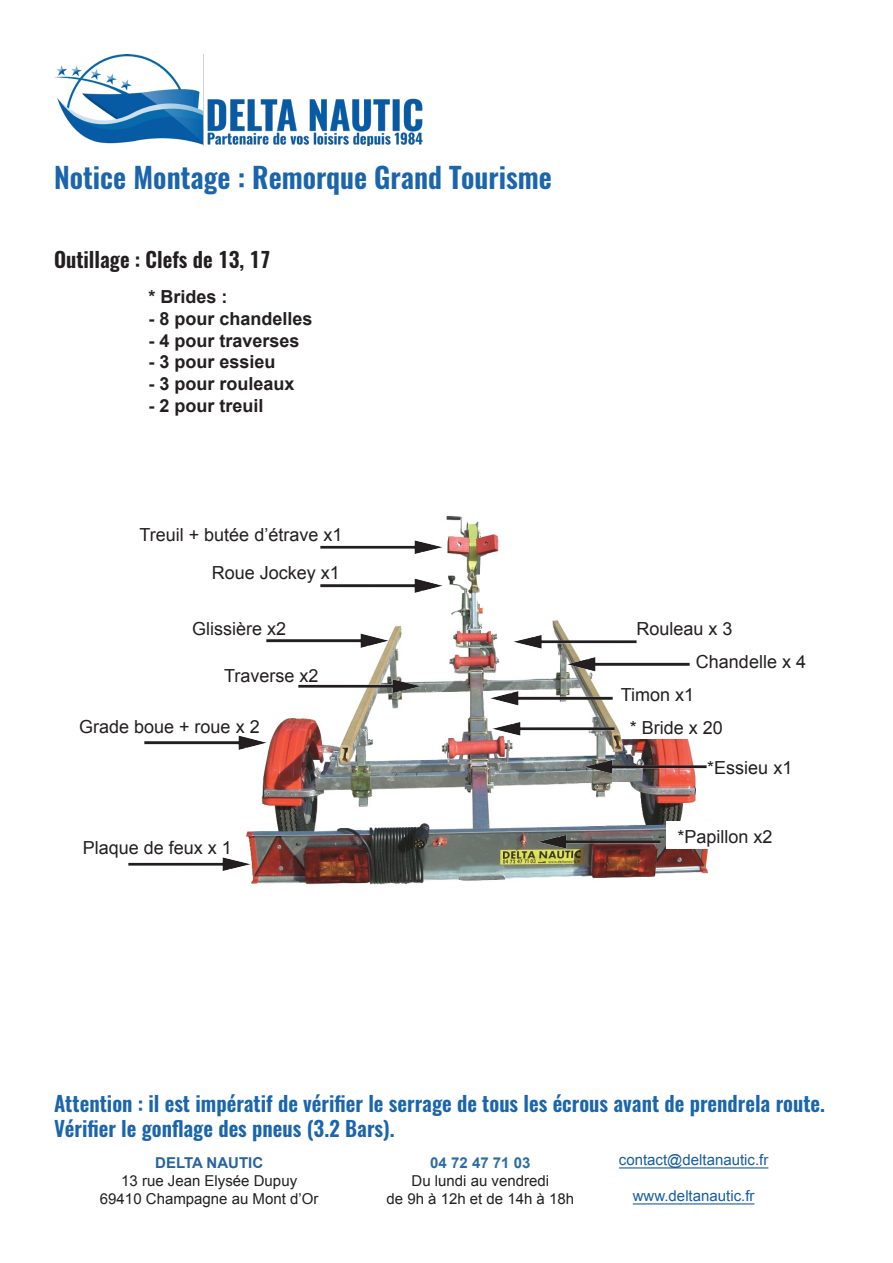
<style>
.page{position:relative;width:893px;height:1263px;background:#fff}
.page>*{position:absolute;margin:0;border:0;box-sizing:border-box;transform-origin:0 0}
.t1{font:600 28.5px "Oswald";color:#1a65ac}
.t2{font:600 21px/25.2px "Oswald";color:#1a65ac}
.t3{font:600 21px "Oswald";color:#231f20}
.t4{font:18px "Arial";color:#231f20}
.t5{font:700 18px "Arial";color:#231f20}
.t6{font:15px/18px "Arial";color:#231f20;text-align:center}
.t7{font:15px "Arial";color:#175d9e}
.t8{font:700 15px "Arial";color:#2b6ca6}
.s1{font-weight:700;color:#2563a1}
</style>
<div class="page">
<img style="left:54px;top:54px;width:369px;height:91px">
<img style="left:246px;top:515px;width:463px;height:370px">
<div style="left:622px;top:712px;width:136px;height:27px;background:#fff"></div>
<div style="left:667px;top:821px;width:136px;height:27px;background:#fff"></div>
<img style="left:314px;top:539px;width:131px;height:18px">
<img style="left:314px;top:577px;width:131px;height:18px">
<img style="left:260px;top:632px;width:131px;height:18px">
<img style="left:292px;top:678px;width:131px;height:18px">
<img style="left:144px;top:734px;width:124px;height:18px">
<img style="left:128px;top:856px;width:125px;height:17px">
<img style="left:512px;top:632px;width:130px;height:18px">
<img style="left:566px;top:655px;width:130px;height:17px">
<img style="left:488px;top:689px;width:130px;height:18px">
<img style="left:490px;top:719px;width:131px;height:18px">
<img style="left:583px;top:757px;width:126px;height:18px">
<img style="left:536px;top:832px;width:131px;height:18px">
<hr style="left:619px;top:1167px;width:149px;height:1px;background:#175d9e">
<hr style="left:633px;top:1203px;width:121px;height:1px;background:#175d9e">
<p class="t1" style="left:54px;top:157px;width:499px">Notice Montage : Remorque Grand Tourisme</p>
<p class="t3" style="left:54px;top:244px;width:218px">Outillage : Clefs de 13, 17</p>
<p class="t5" style="left:148px;top:284px;width:81px">* Brides :</p>
<p class="t5" style="left:148px;top:306px;width:166px">- 8 pour chandelles</p>
<p class="t5" style="left:148px;top:328px;width:153px">- 4 pour traverses</p>
<p class="t5" style="left:148px;top:349px;width:129px">- 3 pour essieu</p>
<p class="t5" style="left:148px;top:371px;width:148px">- 3 pour rouleaux</p>
<p class="t5" style="left:148px;top:392px;width:117px">- 2 pour treuil</p>
<p class="t4" style="left:139px;top:522px;width:204px">Treuil + butée d’étrave x1</p>
<p class="t4" style="left:212px;top:560px;width:130px">Roue Jockey x1</p>
<p class="t4" style="left:192px;top:616px;width:96px">Glissière x2</p>
<p class="t4" style="left:224px;top:663px;width:96px">Traverse x2</p>
<p class="t4" style="left:79px;top:714px;width:182px">Grade boue + roue x 2</p>
<p class="t4" style="left:83px;top:836px;width:151px">Plaque de feux x 1</p>
<p class="t4" style="left:636px;top:616px;width:98px">Rouleau x 3</p>
<p class="t4" style="left:696px;top:649px;width:112px">Chandelle x 4</p>
<p class="t4" style="left:621px;top:682px;width:75px">Timon x1</p>
<p class="t4" style="left:630px;top:715px;width:95px">* Bride x 20</p>
<p class="t4" style="left:707px;top:755px;width:87px">*Essieu x1</p>
<p class="t4" style="left:677px;top:825px;width:97px">*Papillon x2</p>
<p class="t2" style="left:54px;top:1091px;width:772px">Attention : il est impératif de vérifier le serrage de tous les écrous avant de prendrela route.<br>Vérifier le gonflage des pneus (3.2 Bars).</p>
<p class="t8" style="left:430px;top:1152px;width:102px">04 72 47 71 03</p>
<p class="t6" style="left:386px;top:1171px;width:189px">Du lundi au vendredi<br>de 9h à 12h et de 14h à 18h</p>
<p class="t7" style="left:619px;top:1150px;width:151px">contact@deltanautic.fr</p>
<p class="t7" style="left:633px;top:1186px;width:123px">www.deltanautic.fr</p>
<p class="t6" style="left:121px;top:1153px;width:177px"><span class="s1">DELTA NAUTIC<br></span>13 rue Jean Elysée Dupuy</p>
<p class="t6" style="left:100px;top:1189px;width:220px">69410 Champagne au Mont d’Or</p>
</div>
